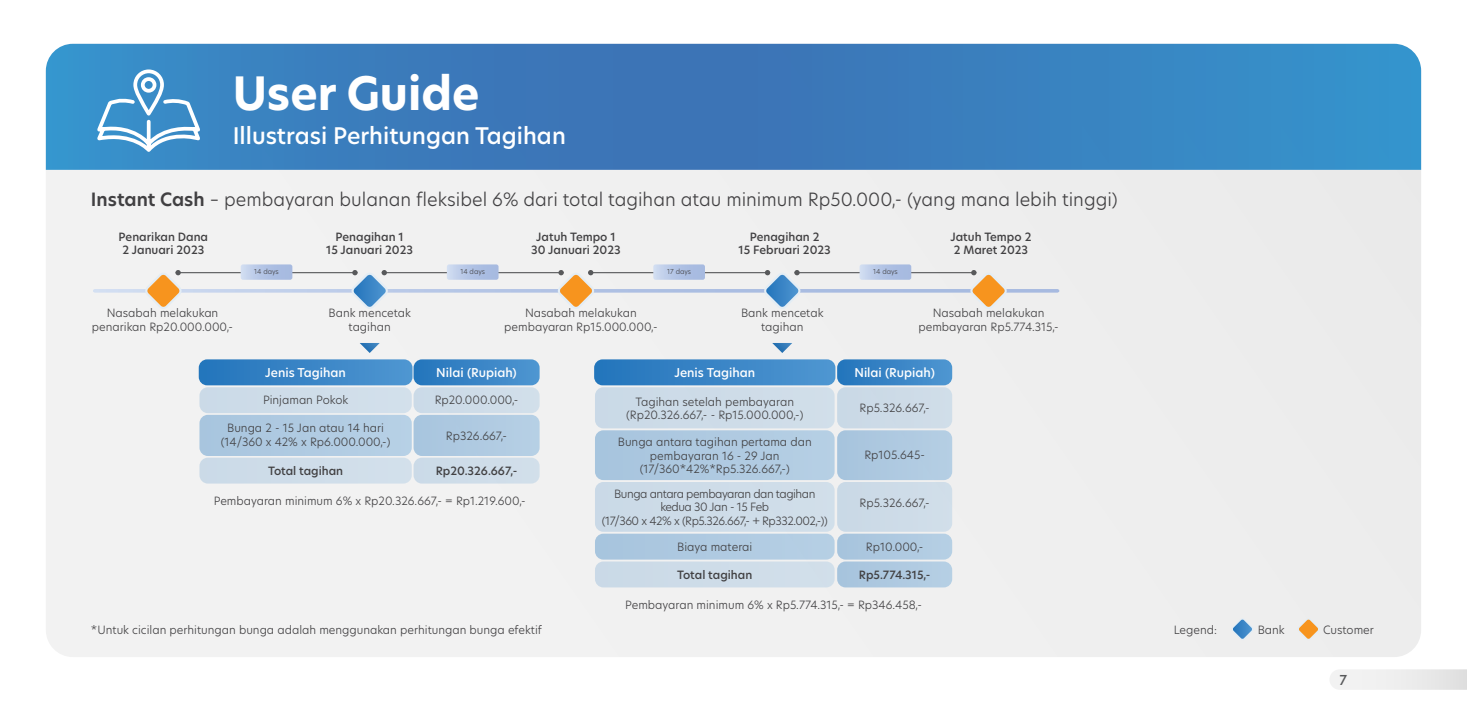
<style>
.page{position:relative;width:1467px;height:701px;background:#fff}
.page>*{position:absolute;margin:0;border:0;box-sizing:border-box;transform-origin:0 0}
.t1{font:700 45px "New Hero";color:#fff}
.t2{font:500 22.5px "New Hero";color:#fff}
.t3{font:300 18px "New Hero";color:#414042}
.t4{font:500 13.5px "New Hero";color:#58595b}
.t5{font:500 11.92px "New Hero";color:#fff}
.t6{font:300 11.25px/13.5px "New Hero";color:#414042;text-align:center}
.t7{font:500 11.25px/13.5px "New Hero";color:#414042;text-align:center}
.t8{font:300 11.25px/13.5px "New Hero";letter-spacing:-.04em;color:#414042;text-align:center}
.t9{font:300 6.75px "New Hero";color:#414042}
.s1{font-weight:600}
</style>
<div class="page">
<svg style="left:1330px;top:669px;width:137px;height:20px"></svg>
<div style="left:46px;top:44px;width:1375px;height:612px;background:#f0f0f0;border-radius:27px"></div>
<svg style="left:1232px;top:619px;width:21px;height:20px"></svg>
<svg style="left:1298px;top:619px;width:21px;height:20px"></svg>
<hr style="left:95px;top:289px;width:963px;height:3px;background:#fff">
<hr style="left:176px;top:272px;width:181px;height:1px;background:#58595b">
<svg style="left:241px;top:264px;width:51px;height:15px"></svg>
<svg style="left:145px;top:270px;width:37px;height:39px"></svg>
<hr style="left:382px;top:272px;width:181px;height:1px;background:#58595b">
<svg style="left:447px;top:264px;width:52px;height:15px"></svg>
<svg style="left:352px;top:270px;width:36px;height:39px"></svg>
<hr style="left:589px;top:272px;width:181px;height:1px;background:#58595b">
<svg style="left:653px;top:264px;width:52px;height:15px"></svg>
<svg style="left:558px;top:270px;width:36px;height:39px"></svg>
<hr style="left:795px;top:272px;width:181px;height:1px;background:#58595b">
<svg style="left:860px;top:264px;width:51px;height:15px"></svg>
<svg style="left:764px;top:270px;width:36px;height:39px"></svg>
<svg style="left:970px;top:270px;width:37px;height:39px"></svg>
<svg style="left:199px;top:359px;width:341px;height:26px;background:#3f88c7"></svg>
<div style="left:199px;top:387px;width:213px;height:26px;background:#cfdde9;border-radius:8px"></div>
<div style="left:199px;top:457px;width:213px;height:26px;background:#cfdde9;border-radius:8px"></div>
<div style="left:199px;top:414px;width:213px;height:42px;background:#b0cbe2;border-radius:8px"></div>
<div style="left:414px;top:387px;width:126px;height:26px;background:#cedce8;border-radius:8px"></div>
<div style="left:414px;top:457px;width:126px;height:26px;background:#cfdde9;border-radius:8px"></div>
<div style="left:414px;top:414px;width:126px;height:42px;background:#afcae1;border-radius:8px"></div>
<svg style="left:594px;top:359px;width:358px;height:26px;background:#3f88c7"></svg>
<div style="left:595px;top:387px;width:240px;height:41px;background:#cddce8;border-radius:8px"></div>
<div style="left:595px;top:481px;width:240px;height:50px;background:#cedce8;border-radius:8px"></div>
<div style="left:595px;top:430px;width:240px;height:50px;background:#afcae1;border-radius:8px"></div>
<div style="left:595px;top:533px;width:240px;height:26px;background:#afcae1;border-radius:8px"></div>
<div style="left:595px;top:561px;width:240px;height:26px;background:#cedce8;border-radius:8px"></div>
<div style="left:837px;top:387px;width:115px;height:41px;background:#cddbe7;border-radius:8px"></div>
<div style="left:837px;top:481px;width:115px;height:50px;background:#cddbe8;border-radius:8px"></div>
<div style="left:837px;top:430px;width:115px;height:50px;background:#aec9e1;border-radius:8px"></div>
<div style="left:837px;top:533px;width:115px;height:26px;background:#aec9e1;border-radius:8px"></div>
<div style="left:837px;top:561px;width:115px;height:26px;background:#aec9e1;border-radius:8px"></div>
<svg style="left:360px;top:343px;width:20px;height:10px"></svg>
<svg style="left:772px;top:343px;width:20px;height:10px"></svg>
<svg style="left:46px;top:44px;width:1375px;height:126px;background:#3a80bf"></svg>
<svg style="left:93px;top:68px;width:109px;height:92px"></svg>
<h1 class="t1" style="left:233px;top:63px;width:248px">User Guide</h1>
<h2 class="t2" style="left:233px;top:121px;width:335px">Illustrasi Perhitungan Tagihan</h2>
<h3 class="t3" style="left:91px;top:187px;width:1028px"><span class="s1">Instant Cash</span> – pembayaran bulanan fleksibel 6% dari total tagihan atau minimum Rp50.000,- (yang mana lebih tinggi)</h3>
<p class="t7" style="left:119px;top:229px;width:91px">Penarikan Dana<br>2 Januari 2023</p>
<p class="t7" style="left:326px;top:229px;width:88px">Penagihan 1<br>15 Januari 2023</p>
<p class="t7" style="left:531px;top:229px;width:91px">Jatuh Tempo 1<br>30 Januari 2023</p>
<p class="t7" style="left:738px;top:229px;width:94px">Penagihan 2<br>15 Februari 2023</p>
<p class="t7" style="left:950px;top:229px;width:82px;text-align:left">Jatuh Tempo 2<br>2 Maret 2023</p>
<p class="t9" style="left:254px;top:267px;width:26px">14 days</p>
<p class="t9" style="left:460px;top:267px;width:26px">14 days</p>
<p class="t9" style="left:667px;top:267px;width:25px">17 days</p>
<p class="t9" style="left:873px;top:267px;width:26px">14 days</p>
<p class="t6" style="left:92px;top:306px;width:143px">Nasabah melakukan penarikan Rp20.000.000,-</p>
<p class="t6" style="left:329px;top:306px;width:84px">Bank mencetak tagihan</p>
<p class="t6" style="left:504px;top:306px;width:155px">Nasabah melakukan pembayaran Rp15.000.000,-</p>
<p class="t6" style="left:741px;top:306px;width:84px">Bank mencetak tagihan</p>
<p class="t6" style="left:918px;top:306px;width:142px">Nasabah melakukan pembayaran Rp5.774.315,-</p>
<p class="t5" style="left:265px;top:364px;width:82px">Jenis Tagihan</p>
<p class="t5" style="left:436px;top:364px;width:82px">Nilai (Rupiah)</p>
<p class="t6" style="left:263px;top:393px;width:87px">Pinjaman Pokok</p>
<p class="t6" style="left:221px;top:421px;width:171px">Bunga 2 - 15 Jan atau 14 hari (14/360 x 42% x Rp6.000.000,-)</p>
<p class="t7" style="left:268px;top:463px;width:77px">Total tagihan</p>
<p class="t6" style="left:435px;top:393px;width:85px">Rp20.000.000,-</p>
<p class="t6" style="left:446px;top:428px;width:63px">Rp326.667,-</p>
<p class="t7" style="left:436px;top:463px;width:83px">Rp20.326.667,-</p>
<p class="t6" style="left:214px;top:493px;width:313px">Pembayaran minimum 6% x Rp20.326.667,- = Rp1.219.600,-</p>
<p class="t5" style="left:674px;top:364px;width:82px">Jenis Tagihan</p>
<p class="t5" style="left:854px;top:364px;width:82px">Nilai (Rupiah)</p>
<p class="t6" style="left:626px;top:394px;width:179px">Tagihan setelah pembayaran (Rp20.326.667,- - Rp15.000.000,-)</p>
<p class="t6" style="left:618px;top:435px;width:195px">Bunga antara tagihan pertama dan pembayaran 16 - 29 Jan (17/360*42%*Rp5.326.667,-)</p>
<p class="t8" style="left:602px;top:486px;width:227px">Bunga antara pembayaran dan tagihan kedua 30 Jan - 15 Feb<br>(17/360 x 42% x (Rp5.326.667,- + Rp332.002,-))</p>
<p class="t6" style="left:677px;top:539px;width:77px">Biaya materai</p>
<p class="t7" style="left:677px;top:567px;width:77px">Total tagihan</p>
<p class="t6" style="left:860px;top:400px;width:72px">Rp5.326.667,-</p>
<p class="t6" style="left:864px;top:448px;width:62px">Rp105.645-</p>
<p class="t6" style="left:860px;top:495px;width:72px">Rp5.326.667,-</p>
<p class="t6" style="left:866px;top:539px;width:59px">Rp10.000,-</p>
<p class="t7" style="left:859px;top:567px;width:73px">Rp5.774.315,-</p>
<p class="t6" style="left:625px;top:597px;width:298px">Pembayaran minimum 6% x Rp5.774.315,- = Rp346.458,-</p>
<p class="t6" style="left:91px;top:622px;width:452px">*Untuk cicilan perhitungan bunga adalah menggunakan perhitungan bunga efektif</p>
<p class="t6" style="left:1174px;top:622px;width:45px">Legend:</p>
<p class="t6" style="left:1258px;top:622px;width:29px">Bank</p>
<p class="t6" style="left:1323px;top:622px;width:52px">Customer</p>
<p class="t4" style="left:1339px;top:670px;width:9px">7</p>
</div>
